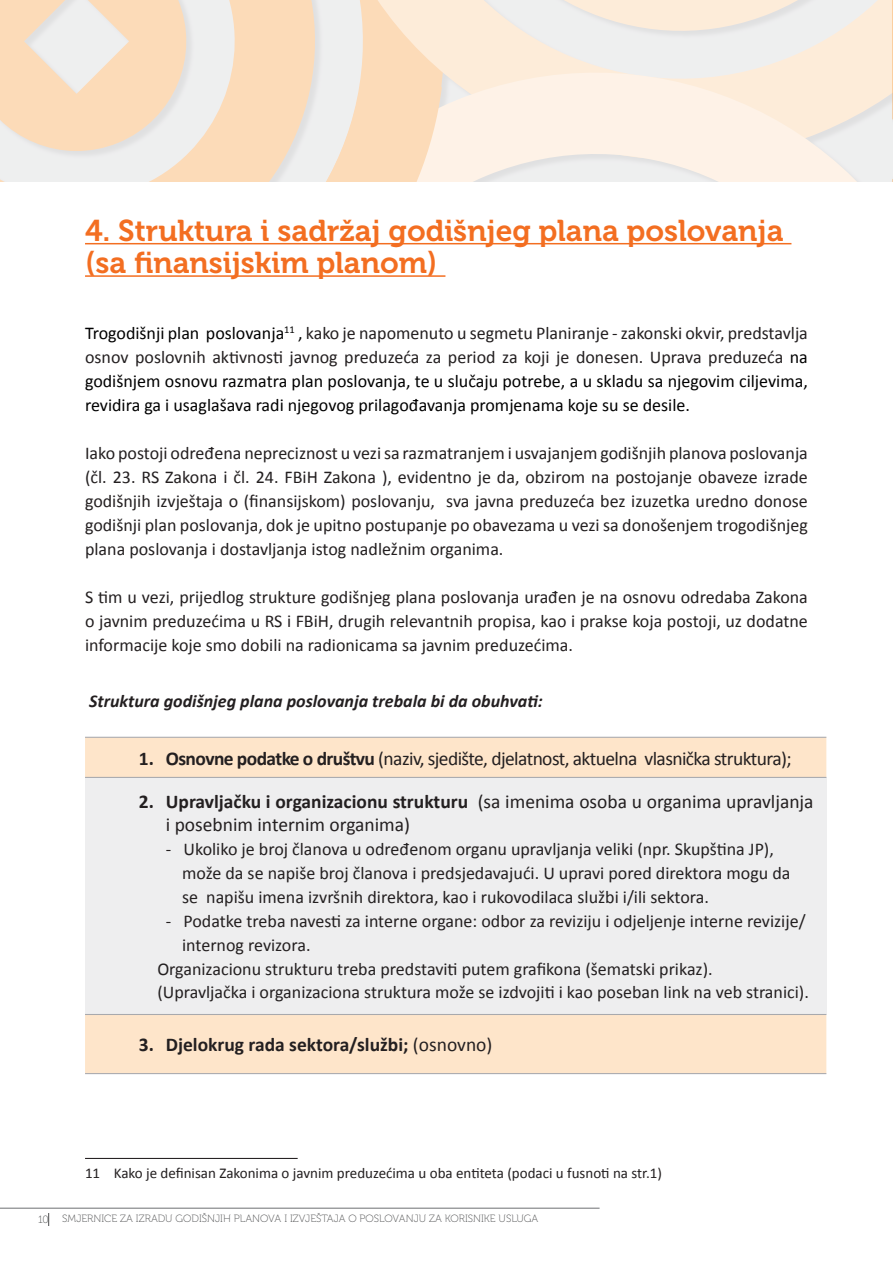
<style>
.page{position:relative;width:893px;height:1263px;background:#fff}
.page>*{position:absolute;margin:0;border:0;box-sizing:border-box;transform-origin:0 0}
.t1{font:30px/32.4px "Museo 700";color:#f36e21}
.t2{font:19.5px/22.5px "Calibri";color:#231f20}
.t3{font:19.5px "Calibri";letter-spacing:-.03em;color:#231f20}
.t4{font:700 19.5px "Calibri";color:#231f20}
.t5{font:18px/24px "Calibri";color:#231f20;text-align:justify}
.t6{font:18px/24px "Calibri";color:#000001;text-align:justify}
.t7{font:italic 700 18px "Calibri";color:#231f20}
.t8{font:15px "Calibri";color:#231f20}
.t9{font:10.5px "Museo 100";color:#4b4c4d}
.s1{color:#231f20}
.s2{font-weight:700}
.s3{font-weight:400}
</style>
<div class="page">
<svg style="left:0;top:0;width:893px;height:181px;background:#f7e8d8"></svg>
<hr style="left:0;top:1208px;width:600px;height:1px;background:#76787b">
<svg style="left:48px;top:1213px;width:1px;height:13px"></svg>
<hr style="left:85px;top:243px;width:706px;height:1px;background:#f36e21">
<hr style="left:85px;top:275px;width:360px;height:2px;background:#f36e21">
<div style="left:85px;top:738px;width:741px;height:335px;background:#fee5ca"></div>
<div style="left:85px;top:777px;width:741px;height:237px;background:#eeeeef"></div>
<hr style="left:85px;top:737px;width:741px;height:1px;background:#a8a9ad">
<hr style="left:85px;top:777px;width:741px;height:1px;background:#a8a9ad">
<hr style="left:85px;top:1014px;width:741px;height:1px;background:#a8a9ad">
<hr style="left:85px;top:1073px;width:741px;height:1px;background:#a8a9ad">
<hr style="left:85px;top:1158px;width:213px;height:1px;background:#231f20">
<h1 class="t1" style="left:85px;top:214px;width:700px">4. Struktura i sadržaj godišnjeg plana poslovanja (sa finansijskim planom)</h1>
<p class="t6" style="left:85px;top:321px;width:724px">Trogodišnji plan poslovanja<sup>11</sup> , <span class="s1">kako je napomenuto u segmetu Planiranje - zakonski okvir, predstavlja osnov poslovnih aktivnosti javnog preduzeća za period za koji je donesen. Uprava preduzeća</span> na godišnjem osnovu razmatra plan poslovanja, te u slučaju potrebe, a u skladu sa njegovim ciljevima, revidira ga i usaglašava radi njegovog prilagođavanja promjenama koje su se desile.</p>
<p class="t5" style="left:85px;top:441px;width:724px">Iako postoji određena nepreciznost u vezi sa razmatranjem i usvajanjem godišnjih planova poslovanja (čl. 23. RS Zakona i čl. 24. FBiH Zakona ), evidentno je da, obzirom na postojanje obaveze izrade godišnjih izvještaja o (finansijskom) poslovanju, sva javna preduzeća bez izuzetka uredno donose godišnji plan poslovanja, dok je upitno postupanje po obavezama u vezi sa donošenjem trogodišnjeg plana poslovanja i dostavljanja istog nadležnim organima.</p>
<p class="t5" style="left:85px;top:585px;width:724px">S tim u vezi, prijedlog strukture godišnjeg plana poslovanja urađen je na osnovu odredaba Zakona o javnim preduzećima u RS i FBiH, drugih relevantnih propisa, kao i prakse koja postoji, uz dodatne informacije koje smo dobili na radionicama sa javnim preduzećima.</p>
<p class="t7" style="left:89px;top:689px;width:455px">Struktura godišnjeg plana poslovanja trebala bi da obuhvati:</p>
<p class="t3" style="left:139px;top:746px;width:654px"><span class="s2">1. Osnovne podatke o društvu</span> (naziv, sjedište, djelatnost, aktuelna vlasnička struktura);</p>
<p class="t2" style="left:166px;top:790px;width:649px;text-indent:-27px"><span class="s2">2. Upravljačku i organizacionu strukturu</span> (sa imenima osoba u organima upravljanja i posebnim internim organima)</p>
<p class="t5" style="left:182px;top:836px;width:610px;text-align:left;text-indent:-16px">- Ukoliko je broj članova u određenom organu upravljanja veliki (npr. Skupština JP), može da se napiše broj članova i predsjedavajući. U upravi pored direktora mogu da se napišu imena izvršnih direktora, kao i rukovodilaca službi i/ili sektora.</p>
<p class="t5" style="left:166px;top:908px;width:641px">- Podatke treba navesti za interne organe: odbor za reviziju i odjeljenje interne revizije/</p>
<p class="t5" style="left:182px;top:932px;width:130px">internog revizora.</p>
<p class="t5" style="left:157px;top:956px;width:557px">Organizacionu strukturu treba predstaviti putem grafikona (šematski prikaz).</p>
<p class="t5" style="left:157px;top:980px;width:653px">(Upravljačka i organizaciona struktura može se izdvojiti i kao poseban link na veb stranici).</p>
<p class="t4" style="left:139px;top:1032px;width:355px">3. Djelokrug rada sektora/službi; <span class="s3">(osnovno)</span></p>
<p class="t8" style="left:85px;top:1163px;width:578px">11 Kako je definisan Zakonima o javnim preduzećima u oba entiteta (podaci u fusnoti na str.1)</p>
<p class="t9" style="left:38px;top:1213px;width:12px">10</p>
<p class="t9" style="left:62px;top:1213px;width:477px">SMJERNICE ZA IZRADU GODIŠNJIH PLANOVA I IZVJEŠTAJA O POSLOVANJU ZA KORISNIKE USLUGA</p>
</div>
